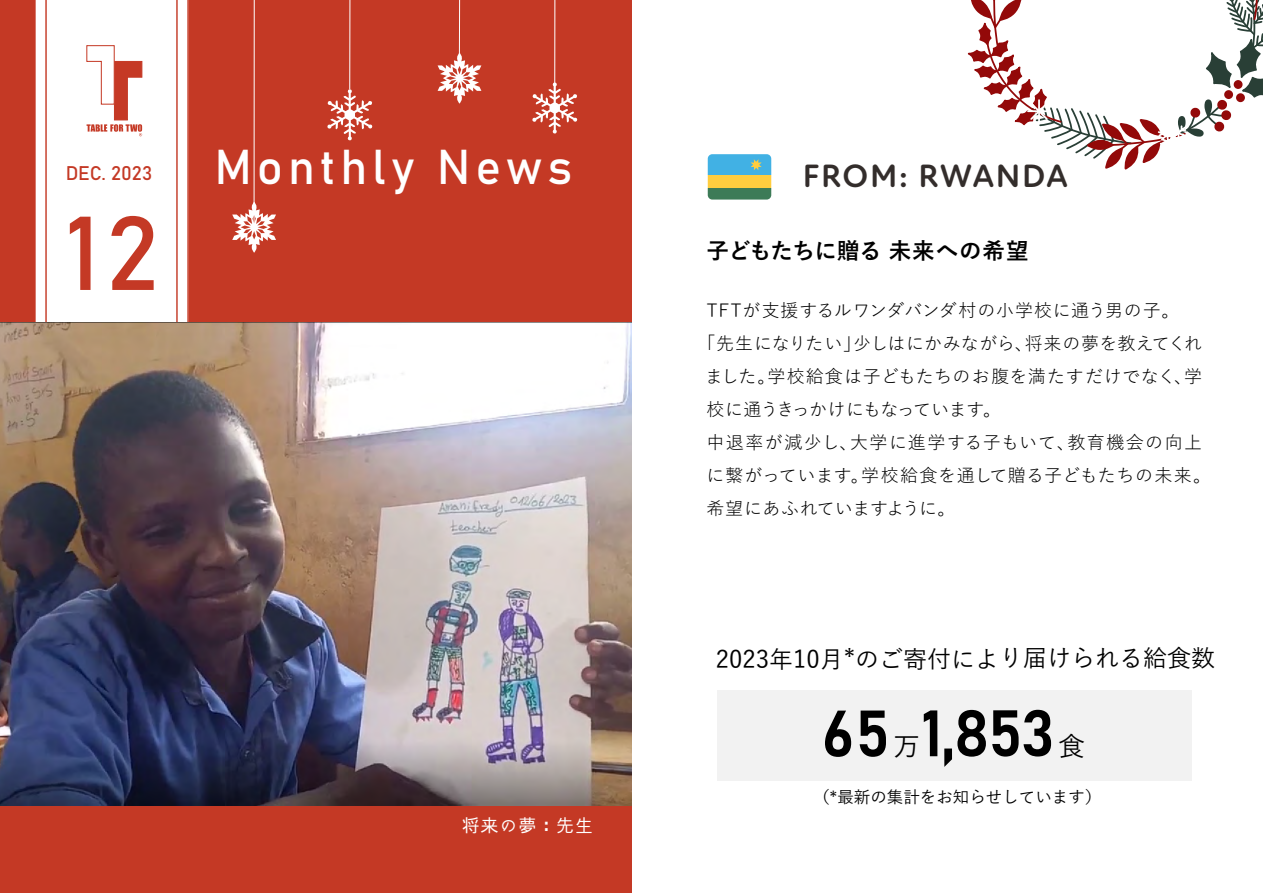
<style>
.page{position:relative;width:1263px;height:893px;background:#fff}
.page>*{position:absolute;margin:0;border:0;box-sizing:border-box;transform-origin:0 0}
.t1{font:103.2px "Bahnschrift";color:#c43925}
.t2{font:64.5px "Bahnschrift";color:#000}
.t3{font:48.3px "Bahnschrift";letter-spacing:.1em;color:#fff}
.t4{font:700 33px "New Atten Round";letter-spacing:.05em;color:#332d2b}
.t5{font:500 26.4px "Yu Gothic";color:#000}
.t6{font:500 24px "Yu Gothic";letter-spacing:-.005em;color:#000}
.t7{font:700 22.5px "Yu Gothic";letter-spacing:-.005em;color:#000}
.t8{font:19.5px "Bahnschrift";color:#c43925}
.t9{font:18px "Yu Gothic";letter-spacing:.025em;color:#000}
.t10{font:18px "Yu Gothic";letter-spacing:.045em;color:#000}
.t11{font:18px "Yu Gothic";letter-spacing:.08em;color:#000}
.t12{font:18px "Yu Gothic";letter-spacing:-.04em;color:#000}
.t13{font:18px "Yu Gothic";letter-spacing:-.01em;color:#000}
.t14{font:18px "komorebi gothic P";letter-spacing:.05em;color:#fff}
.t15{font:500 16.5px "Yu Gothic";color:#000}
</style>
<div class="page">
<div style="left:0;top:0;width:631px;height:893px;background:#c43925"></div>
<svg style="left:34px;top:0;width:155px;height:323px;background:#f5e1df"></svg>
<svg style="left:45px;top:0;width:133px;height:323px;background:#fbf3f2"></svg>
<svg style="left:232px;top:202px;width:44px;height:51px"></svg>
<hr style="left:254px;top:0;width:1px;height:227px;background:#fff">
<svg style="left:438px;top:53px;width:43px;height:51px"></svg>
<hr style="left:459px;top:0;width:1px;height:57px;background:#fff">
<hr style="left:349px;top:0;width:1px;height:89px;background:#fff">
<svg style="left:327px;top:89px;width:45px;height:52px"></svg>
<hr style="left:554px;top:0;width:1px;height:125px;background:#fff">
<svg style="left:532px;top:82px;width:45px;height:52px"></svg>
<img style="left:0;top:323px;width:631px;height:483px">
<div style="left:717px;top:690px;width:475px;height:91px;background:#f2f2f2"></div>
<div style="left:708px;top:187px;width:63px;height:13px;background:#3d7b57"></div>
<div style="left:708px;top:154px;width:63px;height:21px;background:#41b1e4"></div>
<div style="left:708px;top:175px;width:63px;height:12px;background:#ffcd3f"></div>
<svg style="left:750px;top:159px;width:12px;height:11px"></svg>
<svg style="left:967px;top:0;width:296px;height:170px"></svg>
<p class="t8" style="left:66px;top:158px;width:88px">DEC. 2023</p>
<h1 class="t1" style="left:65px;top:175px;width:95px">12</h1>
<h3 class="t3" style="left:214px;top:131px;width:360px">Monthly News</h3>
<p class="t14" style="left:462px;top:816px;width:133px">将来の夢：先生</p>
<h3 class="t4" style="left:803px;top:156px;width:266px">FROM: RWANDA</h3>
<p class="t7" style="left:706px;top:238px;width:324px">子どもたちに贈る 未来への希望</p>
<p class="t10" style="left:706px;top:294px;width:475px">TFTが支援するルワンダバンダ村の小学校に通う男の子。</p>
<p class="t9" style="left:697px;top:327px;width:506px">「先生になりたい」少しはにかみながら、将来の夢を教えてくれ</p>
<p class="t9" style="left:705px;top:360px;width:498px">ました。学校給食は子どもたちのお腹を満たすだけでなく、学</p>
<p class="t12" style="left:706px;top:393px;width:296px">校に通うきっかけにもなっています。</p>
<p class="t11" style="left:706px;top:426px;width:497px">中退率が減少し、大学に進学する子もいて、教育機会の向上</p>
<p class="t9" style="left:706px;top:459px;width:506px">に繋がっています。学校給食を通して贈る子どもたちの未来。</p>
<p class="t13" style="left:706px;top:492px;width:251px">希望にあふれていますように。</p>
<h3 class="t6" style="left:716px;top:637px;width:501px">2023年10月*のご寄付により届けられる給食数</h3>
<h2 class="t2" style="left:821px;top:685px;width:70px">65</h2>
<h2 class="t2" style="left:921px;top:684px;width:136px">1,853</h2>
<h3 class="t5" style="left:894px;top:722px;width:28px">万</h3>
<h3 class="t5" style="left:1058px;top:722px;width:28px">食</h3>
<p class="t15" style="left:813px;top:781px;width:290px">（*最新の集計をお知らせしています）</p>
</div>
